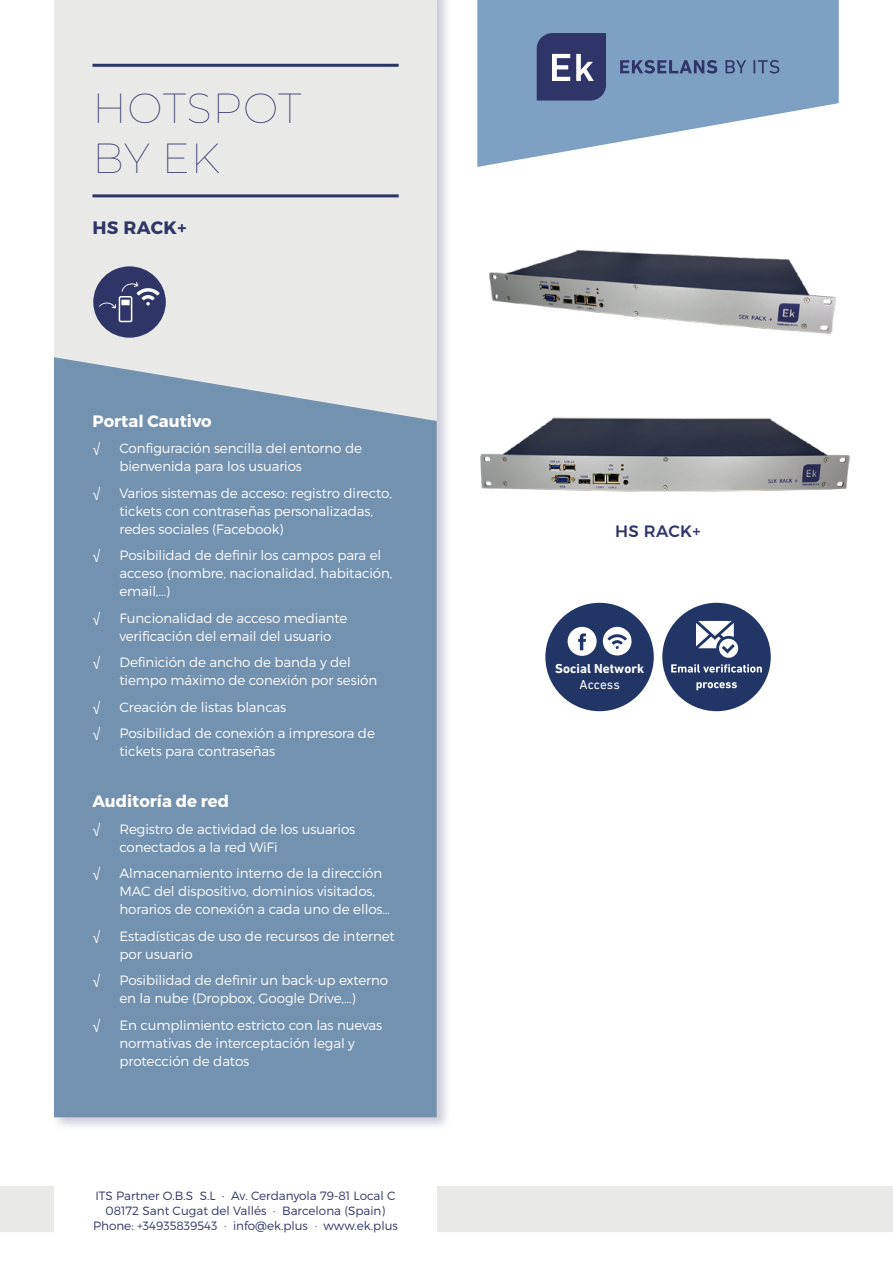
<style>
.page{position:relative;width:893px;height:1263px;background:#fff}
.page>*{position:absolute;margin:0;border:0;box-sizing:border-box;transform-origin:0 0}
.t1{font:100 42px/49.5px "Montserrat";letter-spacing:.015em;color:#303568}
.t2{font:700 18px "Montserrat";letter-spacing:.02em;color:#303568}
.t3{font:700 16.5px "Montserrat";color:#fff}
.t4{font:500 16.5px "Montserrat";letter-spacing:.02em;color:#303568}
.t5{font:300 13.5px/18px "Montserrat";letter-spacing:-.01em;color:#fff}
.t6{font:13.5px "Helvetica Neue LT Std";color:#fff}
.t7{font:700 13.2px "DIN Next LT Pro";color:#fff}
.t8{font:13.2px "DIN Next LT Pro";color:#fff}
.t9{font:300 12px/15px "Montserrat";color:#2d3568;text-align:center}
</style>
<div class="page">
<div style="left:52px;top:0;width:399px;height:1131px;background:#303568;opacity:.25"></div>
<div style="left:54px;top:0;width:383px;height:357px;background:#e9e9e7"></div>
<div style="left:0;top:1186px;width:54px;height:46px;background:#e9e9e7"></div>
<div style="left:437px;top:1186px;width:456px;height:46px;background:#e9e9e7"></div>
<div style="left:54px;top:357px;width:383px;height:760px;background:#7392af"></div>
<hr style="left:92px;top:64px;width:307px;height:3px;background:#2d3568">
<hr style="left:92px;top:194px;width:307px;height:3px;background:#2d3568">
<svg style="left:477px;top:0;width:362px;height:167px;fill:#7ea0c2"></svg>
<svg style="left:537px;top:33px;width:69px;height:68px;background:#484e7c"></svg>
<svg style="left:620px;top:60px;width:97px;height:14px"></svg>
<svg style="left:725px;top:60px;width:21px;height:13px"></svg>
<svg style="left:753px;top:60px;width:26px;height:14px"></svg>
<div style="left:93px;top:266px;width:73px;height:72px;background:#303568;border-radius:50%"></div>
<svg style="left:99px;top:282px;width:61px;height:41px"></svg>
<div style="left:662px;top:603px;width:109px;height:108px;background:#213666;border-radius:50%"></div>
<svg style="left:671px;top:664px;width:91px;height:9px"></svg>
<svg style="left:696px;top:682px;width:41px;height:8px"></svg>
<div style="left:545px;top:603px;width:109px;height:108px;background:#213666;border-radius:50%"></div>
<div style="left:603px;top:627px;width:28px;height:28px;background:#fff;border-radius:50%"></div>
<svg style="left:607px;top:634px;width:20px;height:15px"></svg>
<svg style="left:568px;top:627px;width:29px;height:29px"></svg>
<svg style="left:696px;top:621px;width:42px;height:37px"></svg>
<img style="left:480px;top:417px;width:370px;height:75px">
<img style="left:489px;top:250px;width:347px;height:84px">
<h1 class="t1" style="left:92px;top:82px;width:211px">HOTSPOT<br>BY EK</h1>
<h2 class="t2" style="left:92px;top:216px;width:96px">HS RACK+</h2>
<p class="t3" style="left:92px;top:411px;width:121px">Portal Cautivo</p>
<p class="t6" style="left:92px;top:441px;width:9px">√</p>
<p class="t5" style="left:119px;top:439px;width:244px">Configuración sencilla del entorno de bienvenida para los usuarios</p>
<p class="t6" style="left:92px;top:485px;width:9px">√</p>
<p class="t5" style="left:119px;top:484px;width:274px">Varios sistemas de acceso: registro directo, tickets con contraseñas personalizadas, redes sociales (Facebook)</p>
<p class="t6" style="left:92px;top:548px;width:9px">√</p>
<p class="t5" style="left:119px;top:546px;width:274px">Posibilidad de definir los campos para el acceso (nombre, nacionalidad, habitación, email,…)</p>
<p class="t6" style="left:92px;top:610px;width:9px">√</p>
<p class="t5" style="left:119px;top:609px;width:230px">Funcionalidad de acceso mediante verificación del email del usuario</p>
<p class="t6" style="left:92px;top:655px;width:9px">√</p>
<p class="t5" style="left:119px;top:653px;width:259px">Definición de ancho de banda y del tiempo máximo de conexión por sesión</p>
<p class="t6" style="left:92px;top:699px;width:9px">√</p>
<p class="t5" style="left:119px;top:698px;width:168px">Creación de listas blancas</p>
<p class="t6" style="left:92px;top:725px;width:9px">√</p>
<p class="t5" style="left:119px;top:724px;width:257px">Posibilidad de conexión a impresora de tickets para contraseñas</p>
<p class="t3" style="left:92px;top:791px;width:138px">Auditoría de red</p>
<p class="t6" style="left:92px;top:821px;width:9px">√</p>
<p class="t5" style="left:119px;top:819px;width:237px">Registro de actividad de los usuarios conectados a la red WiFi</p>
<p class="t6" style="left:92px;top:865px;width:9px">√</p>
<p class="t5" style="left:119px;top:864px;width:272px">Almacenamiento interno de la dirección<br>MAC del dispositivo, dominios visitados, horarios de conexión a cada uno de ellos…</p>
<p class="t6" style="left:92px;top:928px;width:9px">√</p>
<p class="t5" style="left:119px;top:926px;width:277px">Estadísticas de uso de recursos de internet por usuario</p>
<p class="t6" style="left:92px;top:972px;width:9px">√</p>
<p class="t5" style="left:119px;top:971px;width:270px">Posibilidad de definir un back-up externo en la nube (Dropbox, Google Drive,…)</p>
<p class="t6" style="left:92px;top:1017px;width:9px">√</p>
<p class="t5" style="left:119px;top:1015px;width:264px">En cumplimiento estricto con las nuevas normativas de interceptación legal y protección de datos</p>
<p class="t9" style="left:93px;top:1188px;width:306px">ITS Partner O.B.S S.L · Av. Cerdanyola 79-81 Local C<br>08172 Sant Cugat del Vallés · Barcelona (Spain)<br>Phone: +34935839543 · info@ek.plus · www.ek.plus</p>
<p class="t4" style="left:615px;top:521px;width:87px">HS RACK+</p>
<p class="t7" style="left:555px;top:661px;width:90px">Social Network</p>
<p class="t8" style="left:580px;top:677px;width:42px">Access</p>
</div>
